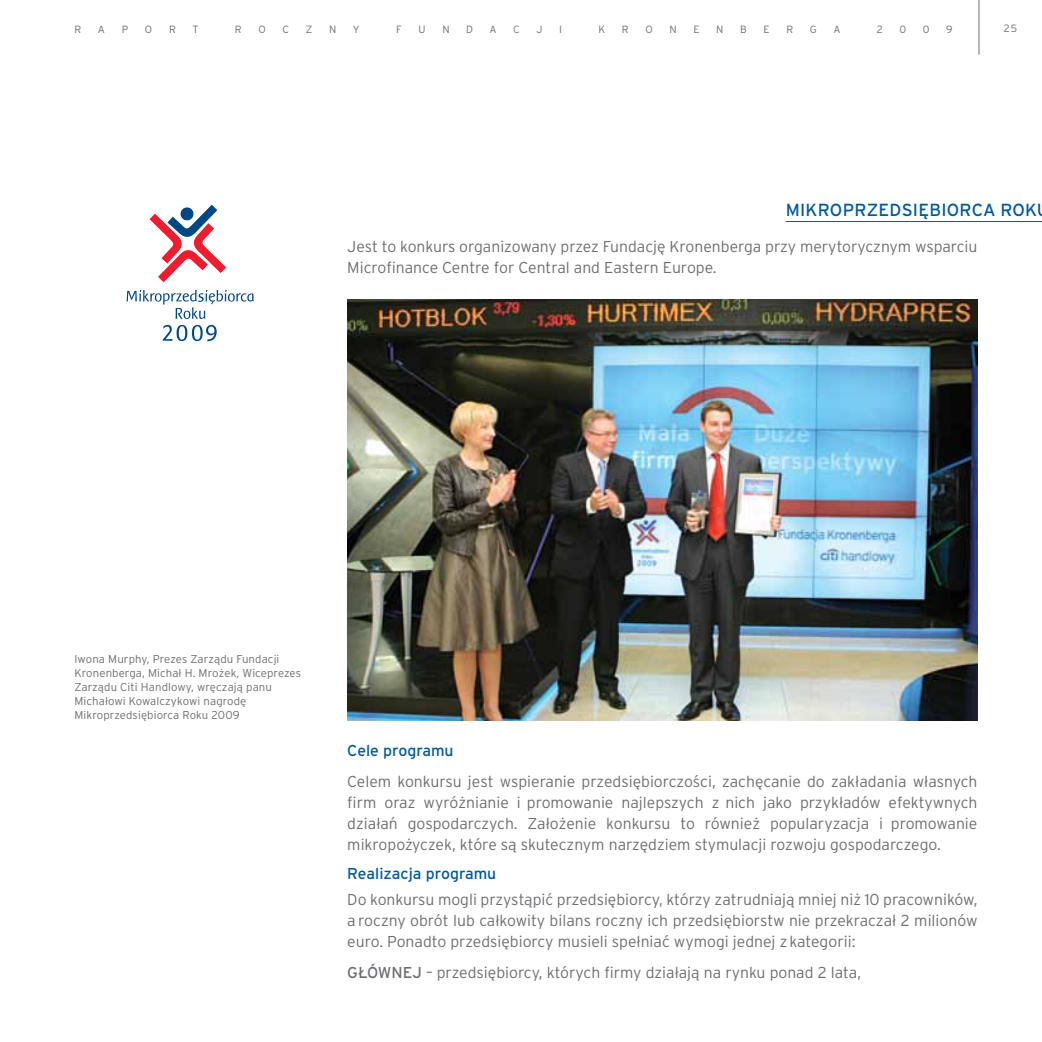
<style>
.page{position:relative;width:1042px;height:1042px;background:#fff}
.page>*{position:absolute;margin:0;border:0;box-sizing:border-box;transform-origin:0 0}
.t1{font:17.5px "Interstate Pl";letter-spacing:.015em;color:#00599a}
.t2{font:300 15.75px/21px "Interstate Pl";color:#6d6e71;text-align:justify}
.t3{font:15.75px "Interstate Pl";color:#00599a}
.t4{font:15.75px "Interstate Pl";color:#6d6e71}
.t5{font:300 11.38px/14px "Interstate Pl";letter-spacing:.01em;color:#6d6e71}
.t6{font:300 10.5px "Interstate Pl";color:#6d6e71}
</style>
<div class="page">
<hr style="left:978px;top:0;width:1px;height:55px;background:#6d6e71">
<hr style="left:786px;top:221px;width:256px;height:1px;background:#00599a">
<img style="left:347px;top:300px;width:630px;height:421px">
<svg style="left:149px;top:205px;width:77px;height:77px"></svg>
<svg style="left:127px;top:290px;width:126px;height:29px"></svg>
<svg style="left:163px;top:325px;width:54px;height:16px"></svg>
<p class="t6" style="left:74px;top:23px;width:8px">R</p>
<p class="t6" style="left:98px;top:23px;width:9px">A</p>
<p class="t6" style="left:122px;top:23px;width:8px">P</p>
<p class="t6" style="left:145px;top:23px;width:9px">O</p>
<p class="t6" style="left:169px;top:23px;width:8px">R</p>
<p class="t6" style="left:192px;top:23px;width:8px">T</p>
<p class="t6" style="left:235px;top:23px;width:8px">R</p>
<p class="t6" style="left:258px;top:23px;width:9px">O</p>
<p class="t6" style="left:282px;top:23px;width:8px">C</p>
<p class="t6" style="left:306px;top:23px;width:8px">Z</p>
<p class="t6" style="left:329px;top:23px;width:9px">N</p>
<p class="t6" style="left:353px;top:23px;width:8px">Y</p>
<p class="t6" style="left:396px;top:23px;width:7px">F</p>
<p class="t6" style="left:418px;top:23px;width:9px">U</p>
<p class="t6" style="left:442px;top:23px;width:9px">N</p>
<p class="t6" style="left:466px;top:23px;width:8px">D</p>
<p class="t6" style="left:490px;top:23px;width:9px">A</p>
<p class="t6" style="left:513px;top:23px;width:8px">C</p>
<p class="t6" style="left:536px;top:23px;width:8px">J</p>
<p class="t6" style="left:559px;top:23px;width:4px">I</p>
<p class="t6" style="left:598px;top:23px;width:8px">K</p>
<p class="t6" style="left:622px;top:23px;width:8px">R</p>
<p class="t6" style="left:645px;top:23px;width:9px">O</p>
<p class="t6" style="left:669px;top:23px;width:9px">N</p>
<p class="t6" style="left:693px;top:23px;width:8px">E</p>
<p class="t6" style="left:716px;top:23px;width:9px">N</p>
<p class="t6" style="left:740px;top:23px;width:8px">B</p>
<p class="t6" style="left:763px;top:23px;width:8px">E</p>
<p class="t6" style="left:786px;top:23px;width:8px">R</p>
<p class="t6" style="left:810px;top:23px;width:8px">G</p>
<p class="t6" style="left:833px;top:23px;width:9px">A</p>
<p class="t6" style="left:877px;top:23px;width:7px">2</p>
<p class="t6" style="left:899px;top:23px;width:8px">0</p>
<p class="t6" style="left:923px;top:23px;width:8px">0</p>
<p class="t6" style="left:946px;top:23px;width:8px">9</p>
<p class="t6" style="left:1004px;top:23px;width:15px">25</p>
<p class="t1" style="left:786px;top:200px;width:33px">MIKROPRZED</p>
<p class="t1" style="left:902px;top:200px;width:58px">SIĘBIORC</p>
<p class="t1" style="left:983px;top:200px;width:30px">A ROK</p>
<p class="t2" style="left:347px;top:236px;width:632px">Jest to konkurs organizowany przez Fundację Kronenberga przy merytorycznym wsparciu<br>Microfinance Centre for Central and Eastern Europe.</p>
<p class="t5" style="left:74px;top:652px;width:228px">Iwona Murphy, Prezes Zarządu Fundacji Kronenberga, Michał H. Mrożek, Wiceprezes Zarządu Citi Handlowy, wręczają panu Michałowi Kowalczykowi nagrodę Mikroprzedsiębiorca Roku 2009</p>
<p class="t3" style="left:347px;top:742px;width:108px">Cele programu</p>
<p class="t2" style="left:347px;top:771px;width:632px">Celem konkursu jest wspieranie przedsiębiorczości, zachęcanie do zakładania własnych firm oraz wyróżnianie i promowanie najlepszych z nich jako przykładów efektywnych działań gospodarczych. Założenie konkursu to również popularyzacja i promowanie mikropożyczek, które są skutecznym narzędziem stymulacji rozwoju gospodarczego.</p>
<p class="t3" style="left:347px;top:865px;width:150px">Realizacja programu</p>
<p class="t2" style="left:347px;top:889px;width:632px">Do konkursu mogli przystąpić przedsiębiorcy, którzy zatrudniają mniej niż 10 pracowników, a roczny obrót lub całkowity bilans roczny ich przedsiębiorstw nie przekraczał 2 milionów euro. Ponadto przedsiębiorcy musieli spełniać wymogi jednej z kategorii:</p>
<p class="t4" style="left:347px;top:964px;width:43px">GŁÓWNEJ</p>
<p class="t2" style="left:426px;top:962px;width:436px">– przedsiębiorcy, których firmy działają na rynku ponad 2 lata,</p>
</div>
